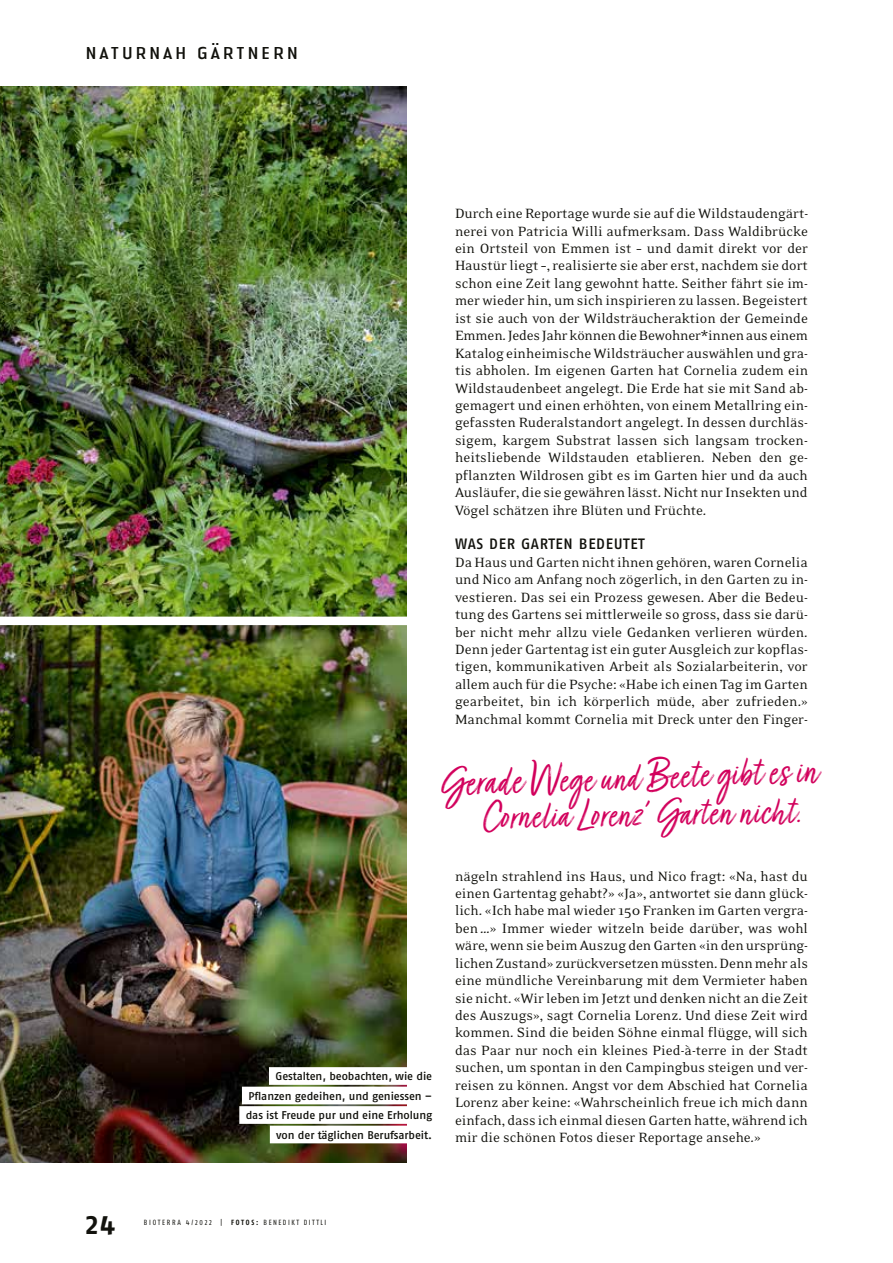
<style>
.page{position:relative;width:893px;height:1263px;background:#fff}
.page>*{position:absolute;margin:0;border:0;box-sizing:border-box;transform-origin:0 0}
.t1{font:46.5px "Turbinado Light Dry Pro";color:#d2005c}
.t2{font:45px "Turbinado Light Dry Pro";color:#d2005c}
.t3{font:700 27px "Fago No Lf";color:#12120d}
.t4{font:18px "Authentic Sans Pro";letter-spacing:.1em;color:#12120d}
.t5{font:15.3px/17.4px "Eidetic Neo OT";color:#12120d;text-align:justify}
.t6{font:500 15px "Fago No";letter-spacing:.04em;color:#12120d}
.t7{font:500 11.25px/19.5px "Fago No";letter-spacing:-.01em;color:#12120d;text-align:right}
.t8{font:7.5px "Fago Co Lf";letter-spacing:.24em;color:#12120d}
.s1{font-size:48px}
.s2{font-size:45px}
.s3{font-family:"Fago Co";font-weight:700}
.s4{font-family:"Fago Co"}
</style>
<div class="page">
<img style="left:0;top:86px;width:406px;height:531px">
<img style="left:0;top:625px;width:406px;height:537px">
<div style="left:269px;top:1067px;width:170px;height:18px;background:#fff"></div>
<div style="left:242px;top:1087px;width:197px;height:17px;background:#fff"></div>
<div style="left:239px;top:1106px;width:200px;height:18px;background:#fff"></div>
<div style="left:270px;top:1126px;width:169px;height:17px;background:#fff"></div>
<p class="t4" style="left:85px;top:41px;width:215px">NATURNAH GÄRTNERN</p>
<h3 class="t3" style="left:85px;top:1209px;width:31px">24</h3>
<p class="t7" style="left:246px;top:1066px;width:188px">Gestalten, beobachten, wie die Pflanzen gedeihen, und geniessen – das ist Freude pur und eine Erholung von der täglichen Berufsarbeit.</p>
<p class="t5" style="left:455px;top:205px;width:355px">Durch eine Reportage wurde sie auf die Wildstaudengärt&shy;nerei von Patricia Willi aufmerksam. Dass Waldibrücke ein Ortsteil von Emmen ist – und damit direkt vor der Haustür liegt –, realisierte sie aber erst, nachdem sie dort schon eine Zeit lang gewohnt hatte. Seither fährt sie im&shy;mer wieder hin, um sich inspirieren zu lassen. Begeistert ist sie auch von der Wildsträucheraktion der Gemeinde Emmen. Jedes Jahr können die Bewohner*innen aus einem Katalog einheimische Wildsträucher auswählen und gra&shy;tis abholen. Im eigenen Garten hat Cornelia zudem ein Wildstaudenbeet angelegt. Die Erde hat sie mit Sand ab&shy;gemagert und einen erhöhten, von einem Metallring ein&shy;gefassten Ruderalstandort angelegt. In dessen durchläs&shy;sigem, kargem Substrat lassen sich langsam trocken&shy;heitsliebende Wildstauden etablieren. Neben den ge&shy;pflanzten Wildrosen gibt es im Garten hier und da auch Ausläufer, die sie gewähren lässt. Nicht nur Insekten und Vögel schätzen ihre Blüten und Früchte.</p>
<p class="t6" style="left:455px;top:535px;width:191px">WAS DER GARTEN BEDEUTET</p>
<p class="t5" style="left:455px;top:554px;width:354px">Da Haus und Garten nicht ihnen gehören, waren Cornelia und Nico am Anfang noch zögerlich, in den Garten zu in&shy;vestieren. Das sei ein Prozess gewesen. Aber die Bedeu&shy;tung des Gartens sei mittlerweile so gross, dass sie darü&shy;ber nicht mehr allzu viele Gedanken verlieren würden.<br>Denn jeder Gartentag ist ein guter Ausgleich zur kopflas&shy;tigen, kommunikativen Arbeit als Sozialarbeiterin, vor allem auch für die Psyche: «Habe ich einen Tag im Garten gearbeitet, bin ich körperlich müde, aber zufrieden.» Manchmal kommt Cornelia mit Dreck unter den Finger-</p>
<h1 class="t1" style="left:439px;top:758px;width:381px;rotate:-2deg"><span class="s1">Gerade W</span><span class="s2">ege und</span> Beete gibt es in</h1>
<h2 class="t2" style="left:483px;top:792px;width:322px;rotate:-1deg">Cornelia Lorenz’ Garten nicht.</h2>
<p class="t5" style="left:455px;top:867px;width:355px">nägeln strahlend ins Haus, und Nico fragt: «Na, hast du einen Gartentag gehabt?» «Ja», antwortet sie dann glück&shy;lich. «Ich habe mal wieder 150 Franken im Garten vergra&shy;ben …» Immer wieder witzeln beide darüber, was wohl wäre, wenn sie beim Auszug den Garten «in den ursprüng&shy;lichen Zustand» zurückversetzen müssten. Denn mehr als eine mündliche Vereinbarung mit dem Vermieter haben sie nicht. «Wir leben im Jetzt und denken nicht an die Zeit des Auszugs», sagt Cornelia Lorenz. Und diese Zeit wird kommen. Sind die beiden Söhne einmal flügge, will sich das Paar nur noch ein kleines Pied-à-terre in der Stadt suchen, um spontan in den Campingbus steigen und ver&shy;reisen zu können. Angst vor dem Abschied hat Cornelia Lorenz aber keine: «Wahrscheinlich freue ich mich dann einfach, dass ich einmal diesen Garten hatte, während ich mir die schönen Fotos dieser Reportage ansehe.»</p>
<p class="t8" style="left:144px;top:1218px;width:184px">BIOTERRA 4/2022 | <span class="s3">FOTOS:</span> <span class="s4">BENEDIKT DITTLI</span></p>
</div>
